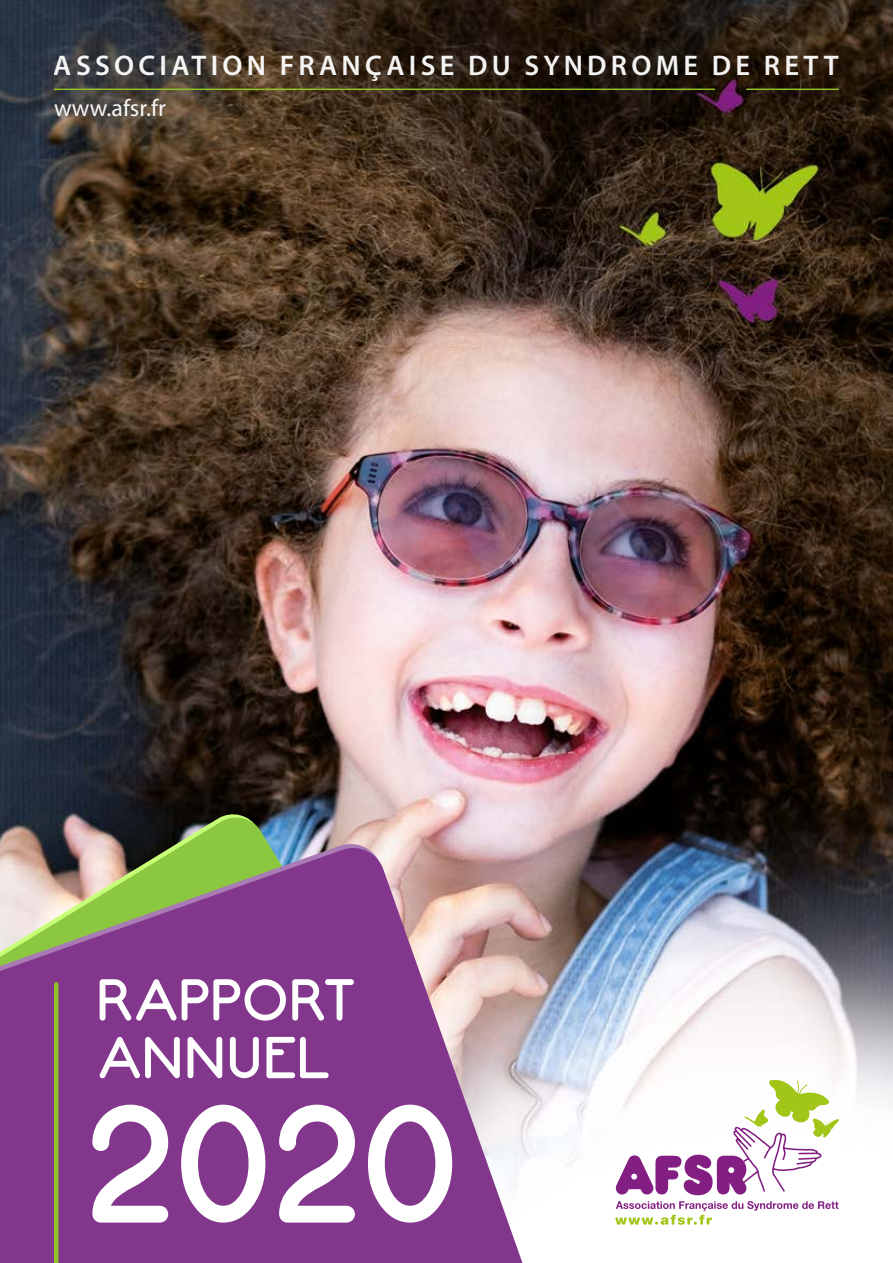
<style>
.page{position:relative;width:893px;height:1263px;background:#fff}
.page>*{position:absolute;margin:0;border:0;box-sizing:border-box;transform-origin:0 0}
.t1{font:172.5px "Neon 80 s";color:#fff}
.t2{font:59.1px/57.6px "Neon 80 s";letter-spacing:-.005em;color:#fff}
.t3{font:600 28.5px "Myriad Pro";letter-spacing:.15em;color:#fff}
.t4{font:24px "Myriad Pro";color:#fff}
</style>
<div class="page">
<img style="left:0;top:0;width:893px;height:1209px">
<hr style="left:54px;top:89px;width:661px;height:1px;background:#92c029">
<hr style="left:746px;top:89px;width:93px;height:1px;background:#92c029">
<img style="left:0;top:813px;width:492px;height:27px">
<svg style="left:0;top:844px;width:545px;height:419px;background:#945b93"></svg>
<hr style="left:54px;top:984px;width:4px;height:279px;background:#92c029">
<svg style="left:616px;top:1080px;width:223px;height:115px"></svg>
<svg style="left:615px;top:1201px;width:223px;height:24px"></svg>
<p class="t3" style="left:54px;top:48px;width:786px">ASSOCIATION FRANÇAISE DU SYNDROME DE RETT</p>
<p class="t4" style="left:54px;top:93px;width:113px">www.afsr.fr</p>
<h2 class="t2" style="left:97px;top:971px;width:262px">RAPPORT<br>ANNUEL</h2>
<h1 class="t1" style="left:84px;top:1068px;width:378px">2020</h1>
</div>
